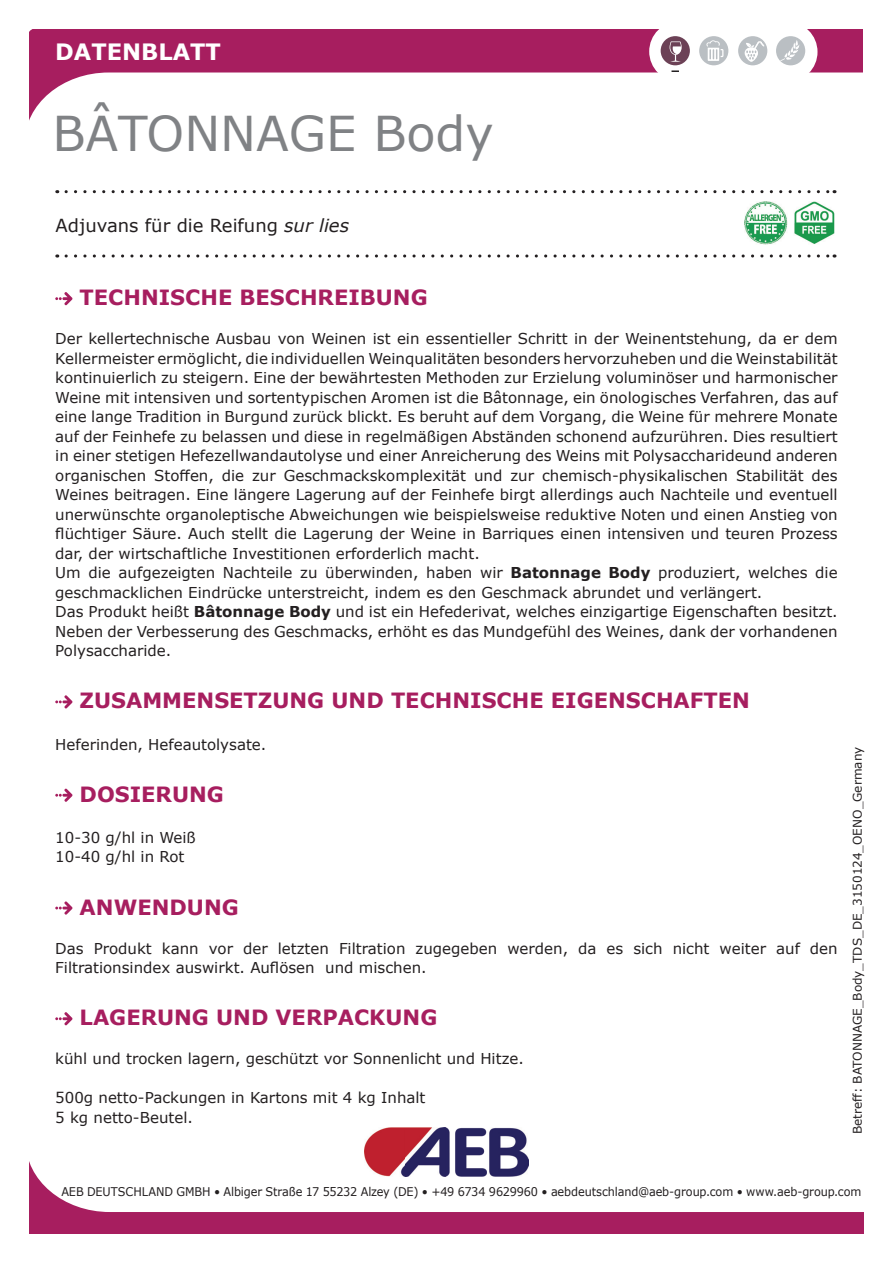
<style>
.page{position:relative;width:893px;height:1263px;background:#fff}
.page>*{position:absolute;margin:0;border:0;box-sizing:border-box;transform-origin:0 0}
.t1{font:48px "Verdana";color:#808285}
.t2{font:700 22.5px "Verdana";color:#fff}
.t3{font:700 21px "Verdana";color:#a71e5f}
.t4{font:18px "Verdana";color:#231f20}
.t5{font:15px/19.5px "Verdana";color:#231f20}
.t6{font:12px "Verdana";letter-spacing:-.01em;color:#231f20;scale:.94 1}
.t7{font:12px "Verdana";letter-spacing:-.01em;color:#231f20}
.s1{font-style:italic}
.s2{font-weight:700}
</style>
<div class="page">
<svg style="left:30px;top:1164px;width:834px;height:69px"></svg>
<svg style="left:66px;top:190px;width:769px;height:3px"></svg>
<svg style="left:66px;top:254px;width:769px;height:4px"></svg>
<svg style="left:29px;top:30px;width:834px;height:91px"></svg>
<svg style="left:649px;top:21px;width:167px;height:61px"></svg>
<div style="left:650px;top:22px;width:167px;height:60px;background:#fff;border-radius:30px"></div>
<svg style="left:671px;top:70px;width:8px;height:2px"></svg>
<div style="left:776px;top:36px;width:29px;height:29px;background:#babfc3;border-radius:50%"></div>
<svg style="left:780px;top:40px;width:20px;height:21px"></svg>
<div style="left:738px;top:36px;width:29px;height:29px;background:#babfc3;border-radius:50%"></div>
<div style="left:661px;top:36px;width:29px;height:29px;background:#6c4156;border-radius:50%"></div>
<div style="left:699px;top:36px;width:29px;height:29px;background:#babfc3;border-radius:50%"></div>
<svg style="left:706px;top:40px;width:17px;height:21px"></svg>
<svg style="left:670px;top:41px;width:12px;height:21px"></svg>
<svg style="left:745px;top:41px;width:20px;height:21px"></svg>
<img style="left:364px;top:1128px;width:165px;height:48px">
<svg style="left:55px;top:292px;width:17px;height:13px"></svg>
<svg style="left:55px;top:695px;width:17px;height:13px"></svg>
<svg style="left:55px;top:789px;width:17px;height:13px"></svg>
<svg style="left:55px;top:901px;width:17px;height:13px"></svg>
<svg style="left:55px;top:1012px;width:17px;height:13px"></svg>
<img style="left:744px;top:201px;width:91px;height:44px">
<h2 class="t2" style="left:55px;top:36px;width:167px">DATENBLATT</h2>
<h1 class="t1" style="left:52px;top:101px;width:443px">BÂTONNAGE Body</h1>
<p class="t4" style="left:56px;top:213px;width:295px">Adjuvans für die Reifung <span class="s1">sur lies</span></p>
<h3 class="t3" style="left:80px;top:283px;width:350px">TECHNISCHE BESCHREIBUNG</h3>
<p class="t5" style="left:55px;top:329px;width:784px">Der kellertechnische Ausbau von Weinen ist ein essentieller Schritt in der Weinentstehung, da er dem Kellermeister ermöglicht, die individuellen Weinqualitäten besonders hervorzuheben und die Weinstabilität kontinuierlich zu steigern. Eine der bewährtesten Methoden zur Erzielung voluminöser und harmonischer Weine mit intensiven und sortentypischen Aromen ist die Bâtonnage, ein önologisches Verfahren, das auf eine lange Tradition in Burgund zurück blickt. Es beruht auf dem Vorgang, die Weine für mehrere Monate auf der Feinhefe zu belassen und diese in regelmäßigen Abständen schonend aufzurühren. Dies resultiert in einer stetigen Hefezellwandautolyse und einer Anreicherung des Weins mit Polysaccharideund anderen organischen Stoffen, die zur Geschmackskomplexität und zur chemisch-physikalischen Stabilität des Weines beitragen. Eine längere Lagerung auf der Feinhefe birgt allerdings auch Nachteile und eventuell unerwünschte organoleptische Abweichungen wie beispielsweise reduktive Noten und einen Anstieg von flüchtiger Säure. Auch stellt die Lagerung der Weine in Barriques einen intensiven und teuren Prozess dar, der wirtschaftliche Investitionen erforderlich macht.<br>Um die aufgezeigten Nachteile zu überwinden, haben wir <span class="s2">Batonnage Body</span> produziert, welches die geschmacklichen Eindrücke unterstreicht, indem es den Geschmack abrundet und verlängert.<br>Das Produkt heißt <span class="s2">Bâtonnage Body</span> und ist ein Hefederivat, welches einzigartige Eigenschaften besitzt.<br>Neben der Verbesserung des Geschmacks, erhöht es das Mundgefühl des Weines, dank der vorhandenen Polysaccharide.</p>
<h3 class="t3" style="left:80px;top:686px;width:672px">ZUSAMMENSETZUNG UND TECHNISCHE EIGENSCHAFTEN</h3>
<p class="t5" style="left:55px;top:734px;width:213px">Heferinden, Hefeautolysate.</p>
<h3 class="t3" style="left:80px;top:779px;width:146px">DOSIERUNG</h3>
<p class="t5" style="left:55px;top:827px;width:142px">10-30 g/hl in Weiß<br>10-40 g/hl in Rot</p>
<h3 class="t3" style="left:80px;top:892px;width:161px">ANWENDUNG</h3>
<p class="t5" style="left:55px;top:938px;width:784px">Das Produkt kann vor der letzten Filtration zugegeben werden, da es sich nicht weiter auf den<br>Filtrationsindex auswirkt. Auflösen und mischen.</p>
<h3 class="t3" style="left:80px;top:1003px;width:359px">LAGERUNG UND VERPACKUNG</h3>
<p class="t5" style="left:55px;top:1049px;width:470px">kühl und trocken lagern, geschützt vor Sonnenlicht und Hitze.</p>
<p class="t5" style="left:55px;top:1088px;width:372px">500g netto-Packungen in Kartons mit 4 kg Inhalt<br>5 kg netto-Beutel.</p>
<p class="t7" style="left:849px;top:1134px;width:389px;rotate:-90deg">Betreff: BATONNAGE_Body_TDS_DE_3150124_OENO_Germany</p>
<p class="t6" style="left:61px;top:1184px;width:853px">AEB DEUTSCHLAND GMBH • Albiger Straße 17 55232 Alzey (DE) • +49 6734 9629960 • aebdeutschland@aeb-group.com • www.aeb-group.com</p>
</div>
